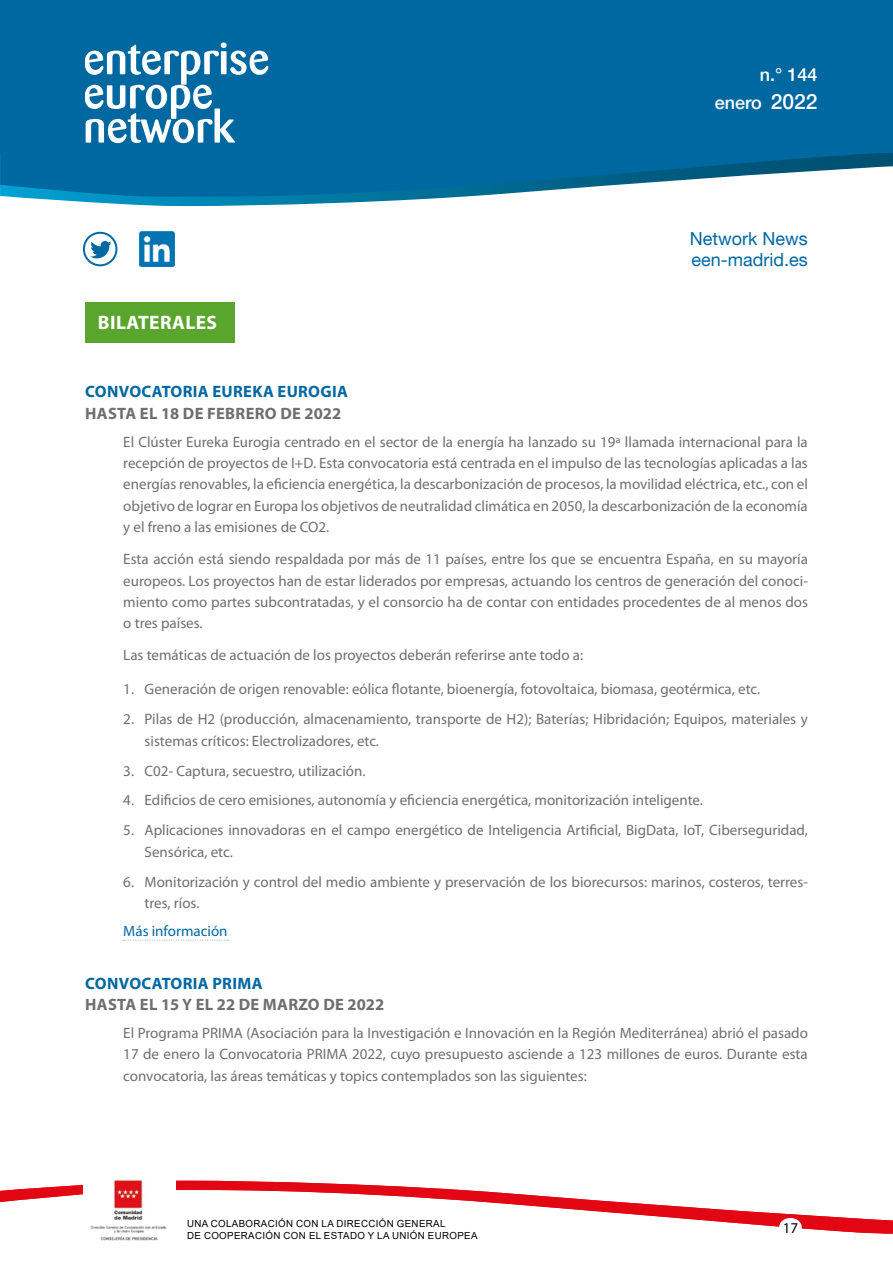
<style>
.page{position:relative;width:893px;height:1263px;background:#fff}
.page>*{position:absolute;margin:0;border:0;box-sizing:border-box;transform-origin:0 0}
.Ladillo_nacionales_s{font:700 19.5px "Myriad Pro";letter-spacing:.02em;color:#fff}
.t1{font:18px/21.3px "Helvetica Neue LT";color:#0068a3}
.t2{font:500 18px/28.2px "Helvetica Neue LT";color:#fff;text-align:right}
.LADILLO_GRIS{font:700 16.5px "Myriad Pro";letter-spacing:.02em;color:#6d6f71}
.LADILLO_02{font:700 16.5px "Myriad Pro";letter-spacing:.02em;color:#0068a3}
.TEXTO{font:15px/21.3px "Myriad Pro";color:#6d6f71;text-align:justify}
.TEXTO-2{font:15px "Myriad Pro";color:#0068a3}
.t3{font:15px "Myriad Pro";color:#000}
.t4{font:9.75px/11.7px "Arial";letter-spacing:.035em;color:#000}
.s1{font-size:21px}
</style>
<div class="page">
<div style="left:0;top:0;width:893px;height:153px;background:#0068a0"></div>
<svg style="left:0;top:153px;width:893px;height:53px"></svg>
<svg style="left:85px;top:43px;width:183px;height:100px"></svg>
<svg style="left:82px;top:231px;width:36px;height:36px"></svg>
<img style="left:139px;top:232px;width:35px;height:34px">
<svg style="left:0;top:1181px;width:892px;height:52px"></svg>
<div style="left:83px;top:1179px;width:93px;height:61px;background:#fff"></div>
<img style="left:91px;top:1179px;width:76px;height:61px">
<div style="left:779px;top:1218px;width:23px;height:18px;background:#fff;border-radius:50%"></div>
<svg style="left:124px;top:940px;width:104px;height:1px"></svg>
<div style="left:85px;top:302px;width:150px;height:40px;background:#5aa52d"></div>
<p class="t2" style="left:715px;top:60px;width:104px">n.° 144 enero <span class="s1">2022</span></p>
<p class="Ladillo_nacionales_s" style="left:98px;top:310px;width:121px">BILATERALES</p>
<p class="t1" style="left:690px;top:227px;width:119px">Network News een-madrid.es</p>
<p class="LADILLO_02" style="left:85px;top:381px;width:264px">CONVOCATORIA EUREKA EUROGIA</p>
<p class="LADILLO_GRIS" style="left:85px;top:402px;width:257px">HASTA EL 18 DE FEBRERO DE 2022</p>
<p class="TEXTO" style="left:123px;top:431px;width:686px">El Clúster Eureka Eurogia centrado en el sector de la energía ha lanzado su 19ª llamada internacional para la recepción de proyectos de I+D. Esta convocatoria está centrada en el impulso de las tecnologías aplicadas a las energías renovables, la eficiencia energética, la descarbonización de procesos, la movilidad eléctrica, etc., con el objetivo de lograr en Europa los objetivos de neutralidad climática en 2050, la descarbonización de la economía y el freno a las emisiones de CO2.</p>
<p class="TEXTO" style="left:123px;top:548px;width:686px">Esta acción está siendo respaldada por más de 11 países, entre los que se encuentra España, en su mayoría europeos. Los proyectos han de estar liderados por empresas, actuando los centros de generación del conoci&shy;miento como partes subcontratadas, y el consorcio ha de contar con entidades procedentes de al menos dos o tres países.</p>
<p class="TEXTO" style="left:123px;top:644px;width:461px">Las temáticas de actuación de los proyectos deberán referirse ante todo a:</p>
<p class="TEXTO" style="left:123px;top:678px;width:638px">1. Generación de origen renovable: eólica flotante, bioenergía, fotovoltaica, biomasa, geotérmica, etc.</p>
<p class="TEXTO" style="left:145px;top:708px;width:665px;text-indent:-21px">2. Pilas de H2 (producción, almacenamiento, transporte de H2); Baterías; Hibridación; Equipos, materiales y sistemas críticos: Electrolizadores, etc.</p>
<p class="TEXTO" style="left:123px;top:760px;width:244px">3. C02- Captura, secuestro, utilización.</p>
<p class="TEXTO" style="left:123px;top:789px;width:581px">4. Edificios de cero emisiones, autonomía y eficiencia energética, monitorización inteligente.</p>
<p class="TEXTO" style="left:145px;top:819px;width:665px;text-indent:-21px">5. Aplicaciones innovadoras en el campo energético de Inteligencia Artificial, BigData, IoT, Ciberseguridad,<br>Sensórica, etc.</p>
<p class="TEXTO" style="left:145px;top:871px;width:665px;text-indent:-21px">6. Monitorización y control del medio ambiente y preservación de los biorecursos: marinos, costeros, terres&shy;tres, ríos.</p>
<p class="TEXTO-2" style="left:123px;top:921px;width:106px">Más información</p>
<p class="LADILLO_02" style="left:85px;top:973px;width:179px">CONVOCATORIA PRIMA</p>
<p class="LADILLO_GRIS" style="left:85px;top:994px;width:301px">HASTA EL 15 Y EL 22 DE MARZO DE 2022</p>
<p class="TEXTO" style="left:123px;top:1022px;width:686px">El Programa PRIMA (Asociación para la Investigación e Innovación en la Región Mediterránea) abrió el pasado 17 de enero la Convocatoria PRIMA 2022, cuyo presupuesto asciende a 123 millones de euros. Durante esta convocatoria, las áreas temáticas y topics contemplados son las siguientes:</p>
<p class="t4" style="left:187px;top:1218px;width:292px">UNA COLABORACIÓN CON LA DIRECCIÓN GENERAL<br>DE COOPERACIÓN CON EL ESTADO Y LA UNIÓN EUROPEA</p>
<p class="t3" style="left:783px;top:1218px;width:17px">17</p>
</div>
